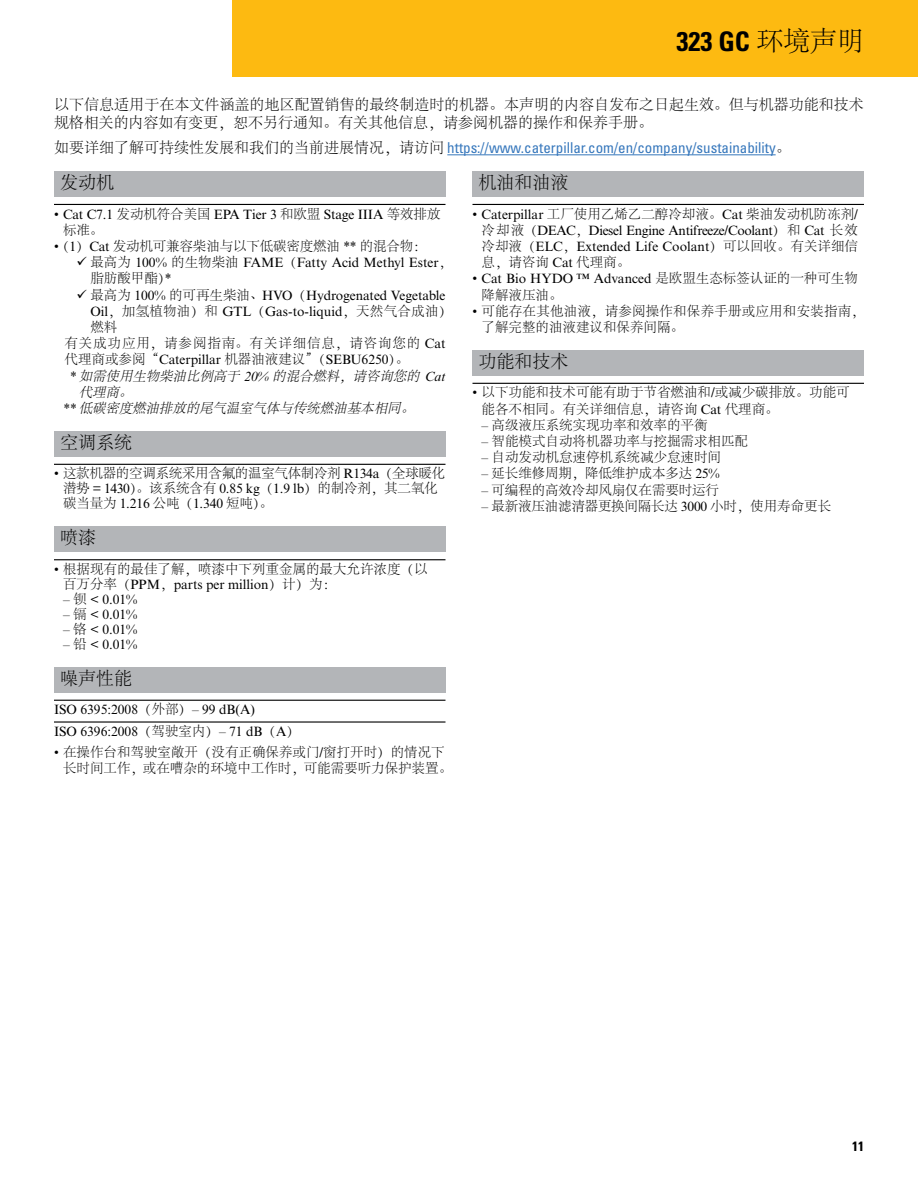
<style>
.page{position:relative;width:918px;height:1188px;background:#fff}
.page>*{position:absolute;margin:0;border:0;box-sizing:border-box;transform-origin:0 0}
.t1{font:700 condensed 27px "Univers LT Std";color:#000}
.t2{font:300 18px "Adobe Song Std";color:#000}
.t3{font:300 15px/18px "Adobe Song Std";color:#000}
.t4{font:condensed 15px "Univers LT Std";color:#3677bc}
.t5{font:300 13.5px/16.2px "Adobe Song Std";color:#000}
.t6{font:13.5px/16.2px "Times New Roman MT Std";color:#000}
.t7{font:300 13.5px/15px "Adobe Song Std";letter-spacing:-.02em;color:#000}
.t8{font:13.5px/16.2px "Times New Roman MT Std";letter-spacing:-.025em;color:#000}
.t9{font:italic 300 13.5px "Adobe Song Std";color:#000}
.t10{font:300 13.5px/16.2px "Adobe Song Std";letter-spacing:.065em;color:#000}
.t11{font:700 condensed 13.5px "Univers LT Std";color:#000}
.s1{font-family:"Adobe Song Std";font-weight:300;font-stretch:normal}
.s2{font-family:"Adobe Song Std";font-weight:300;font-stretch:normal;color:#000}
.s3{font-family:"Adobe Song Std";font-weight:300}
.s4{font-family:"Times New Roman MT Std";font-weight:400}
</style>
<div class="page">
<div style="left:54px;top:171px;width:392px;height:26px;background:#b3b5b8"></div>
<hr style="left:54px;top:204px;width:392px;height:1px;background:#000">
<div style="left:54px;top:431px;width:392px;height:26px;background:#b3b5b8"></div>
<hr style="left:54px;top:464px;width:392px;height:1px;background:#000">
<div style="left:54px;top:527px;width:392px;height:25px;background:#b3b5b8"></div>
<hr style="left:54px;top:559px;width:392px;height:1px;background:#000">
<div style="left:54px;top:667px;width:392px;height:26px;background:#b3b5b8"></div>
<hr style="left:54px;top:700px;width:392px;height:1px;background:#000">
<hr style="left:54px;top:721px;width:392px;height:2px;background:#000">
<div style="left:472px;top:171px;width:392px;height:26px;background:#b3b5b8"></div>
<hr style="left:472px;top:204px;width:392px;height:1px;background:#000">
<div style="left:472px;top:350px;width:392px;height:26px;background:#b3b5b8"></div>
<hr style="left:472px;top:383px;width:392px;height:1px;background:#000">
<hr style="left:447px;top:154px;width:329px;height:1px;background:#3677bc">
<div style="left:232px;top:0;width:686px;height:76px;background:#fdba11"></div>
<h1 class="t1" style="left:677px;top:25px;width:189px">323 GC <span class="s1">环境声明</span></h1>
<p class="t3" style="left:54px;top:96px;width:811px">以下信息适用于在本文件涵盖的地区配置销售的最终制造时的机器。本声明的内容自发布之日起生效。但与机器功能和技术规格相关的内容如有变更，恕不另行通知。有关其他信息，请参阅机器的操作和保养手册。</p>
<p class="t4" style="left:54px;top:138px;width:738px"><span class="s2">如要详细了解可持续性发展和我们的当前进展情况，请访问</span> https://www.caterpillar.com/en/company/sustainability<span class="s2">。</span></p>
<h2 class="t2" style="left:60px;top:173px;width:55px">发动机</h2>
<p class="t6" style="left:54px;top:206px;width:388px">• Cat C7.1 <span class="s3">发动机符合美国</span> EPA Tier 3 <span class="s3">和欧盟</span> Stage IIIA <span class="s3">等效排放</span></p>
<p class="t5" style="left:63px;top:222px;width:42px">标准。</p>
<p class="t5" style="left:54px;top:239px;width:374px"><span class="s4">•</span> （<span class="s4">1</span>）<span class="s4">Cat</span> 发动机可兼容柴油与以下低碳密度燃油 <span class="s4">**</span> 的混合物：</p>
<p class="t6" style="left:77px;top:255px;width:377px">✓ <span class="s3">最高为</span> 100% <span class="s3">的生物柴油</span> FAME<span class="s3">（</span>Fatty Acid Methyl Ester<span class="s3">，</span></p>
<p class="t5" style="left:90px;top:271px;width:82px">脂肪酸甲酯）<span class="s4">*</span></p>
<p class="t6" style="left:90px;top:287px;width:363px;text-indent:-14px">✓ <span class="s3">最高为</span> 100% <span class="s3">的可再生柴油、</span>HVO<span class="s3">（</span>Hydrogenated Vegetable<br>Oil<span class="s3">，加氢植物油）和</span> GTL<span class="s3">（</span>Gas-to-liquid<span class="s3">，天然气合成油）</span></p>
<p class="t10" style="left:65px;top:320px;width:383px;text-indent:26px">燃料<br>有关成功应用，请参阅指南。有关详细信息，请咨询您的 <span class="s4">Cat</span></p>
<p class="t6" style="left:65px;top:352px;width:346px"><span class="s3">代理商或参阅“</span>Caterpillar <span class="s3">机器油液建议”（</span>SEBU6250<span class="s3">）。</span></p>
<p class="t9" style="left:70px;top:368px;width:377px"><span class="s4">*</span> 如需使用生物柴油比例高于 <span class="s4">2 0 %</span> 的混合燃料，请咨询您的 <span class="s4">C a t</span></p>
<p class="t9" style="left:79px;top:385px;width:58px">代理商。</p>
<p class="t9" style="left:63px;top:401px;width:356px"><span class="s4">* *</span> 低碳密度燃油排放的尾气温室气体与传统燃油基本相同。</p>
<h2 class="t2" style="left:60px;top:432px;width:73px">空调系统</h2>
<p class="t7" style="left:63px;top:467px;width:384px;text-indent:-9px"><span class="s4">•</span> 这款机器的空调系统采用含氟的温室气体制冷剂 <span class="s4">R134a</span>（全球暖化潜势 <span class="s4">= 1430</span>）。该系统含有 <span class="s4">0.85 kg</span>（<span class="s4">1.9 lb</span>）的制冷剂，其二氧化碳当量为 <span class="s4">1.216</span> 公吨（<span class="s4">1.340</span> 短吨）。</p>
<h2 class="t2" style="left:60px;top:528px;width:37px">喷漆</h2>
<p class="t5" style="left:54px;top:561px;width:375px"><span class="s4">•</span> 根据现有的最佳了解，喷漆中下列重金属的最大允许浓度（以</p>
<p class="t6" style="left:63px;top:576px;width:275px"><span class="s3">百万分率（</span>PPM<span class="s3">，</span>parts per million<span class="s3">）计）为：</span></p>
<p class="t6" style="left:63px;top:591px;width:76px">– <span class="s3">钡</span> &lt; 0.01%</p>
<p class="t6" style="left:63px;top:606px;width:76px">– <span class="s3">镉</span> &lt; 0.01%</p>
<p class="t6" style="left:63px;top:621px;width:76px">– <span class="s3">铬</span> &lt; 0.01%</p>
<p class="t6" style="left:63px;top:636px;width:76px">– <span class="s3">铅</span> &lt; 0.01%</p>
<h2 class="t2" style="left:60px;top:668px;width:73px">噪声性能</h2>
<p class="t6" style="left:54px;top:699px;width:247px;line-height:21.8px">ISO 6395:2008<span class="s3">（外部）</span>– 99 dB(A)<br>ISO 6396:2008<span class="s3">（驾驶室内）</span>– 71 dB<span class="s3">（</span>A<span class="s3">）</span></p>
<p class="t5" style="left:63px;top:744px;width:391px;text-indent:-9px"><span class="s4">•</span> 在操作台和驾驶室敞开（没有正确保养或门<span class="s4">/</span>窗打开时）的情况下长时间工作，或在嘈杂的环境中工作时，可能需要听力保护装置。</p>
<h2 class="t2" style="left:478px;top:173px;width:91px">机油和油液</h2>
<p class="t5" style="left:472px;top:206px;width:387px"><span class="s4">• Caterpillar</span> 工厂使用乙烯乙二醇冷却液。<span class="s4">Cat</span> 柴油发动机防冻剂<span class="s4">/</span></p>
<p class="t8" style="left:482px;top:222px;width:378px"><span class="s3">冷却液（</span>DEAC<span class="s3">，</span>Diesel Engine Antifreeze/Coolant<span class="s3">）和</span> Cat <span class="s3">长效冷却液（</span>ELC<span class="s3">，</span>Extended Life Coolant<span class="s3">）可以回收。有关详细信</span></p>
<p class="t5" style="left:482px;top:255px;width:150px">息，请咨询 <span class="s4">Cat</span> 代理商。</p>
<p class="t6" style="left:472px;top:271px;width:387px">• Cat Bio HYDO ™ Advanced <span class="s3">是欧盟生态标签认证的一种可生物</span></p>
<p class="t5" style="left:482px;top:287px;width:82px">降解液压油。</p>
<p class="t5" style="left:482px;top:303px;width:385px;text-indent:-9px"><span class="s4">•</span> 可能存在其他油液，请参阅操作和保养手册或应用和安装指南，了解完整的油液建议和保养间隔。</p>
<h2 class="t2" style="left:478px;top:351px;width:91px">功能和技术</h2>
<p class="t5" style="left:482px;top:385px;width:370px;text-indent:-9px"><span class="s4">•</span> 以下功能和技术可能有助于节省燃油和<span class="s4">/</span>或减少碳排放。功能可能各不相同。有关详细信息，请咨询 <span class="s4">Cat</span> 代理商。</p>
<p class="t5" style="left:482px;top:417px;width:228px"><span class="s4">–</span> 高级液压系统实现功率和效率的平衡</p>
<p class="t5" style="left:482px;top:434px;width:268px"><span class="s4">–</span> 智能模式自动将机器功率与挖掘需求相匹配</p>
<p class="t5" style="left:482px;top:450px;width:241px"><span class="s4">–</span> 自动发动机怠速停机系统减少怠速时间</p>
<p class="t5" style="left:482px;top:466px;width:240px"><span class="s4">–</span> 延长维修周期，降低维护成本多达 <span class="s4">25%</span></p>
<p class="t5" style="left:482px;top:482px;width:239px"><span class="s4">–</span> 可编程的高效冷却风扇仅在需要时运行</p>
<p class="t5" style="left:482px;top:498px;width:351px"><span class="s4">–</span> 最新液压油滤清器更换间隔长达 <span class="s4">3000</span> 小时，使用寿命更长</p>
<p class="t11" style="left:852px;top:1138px;width:13px">11</p>
</div>
